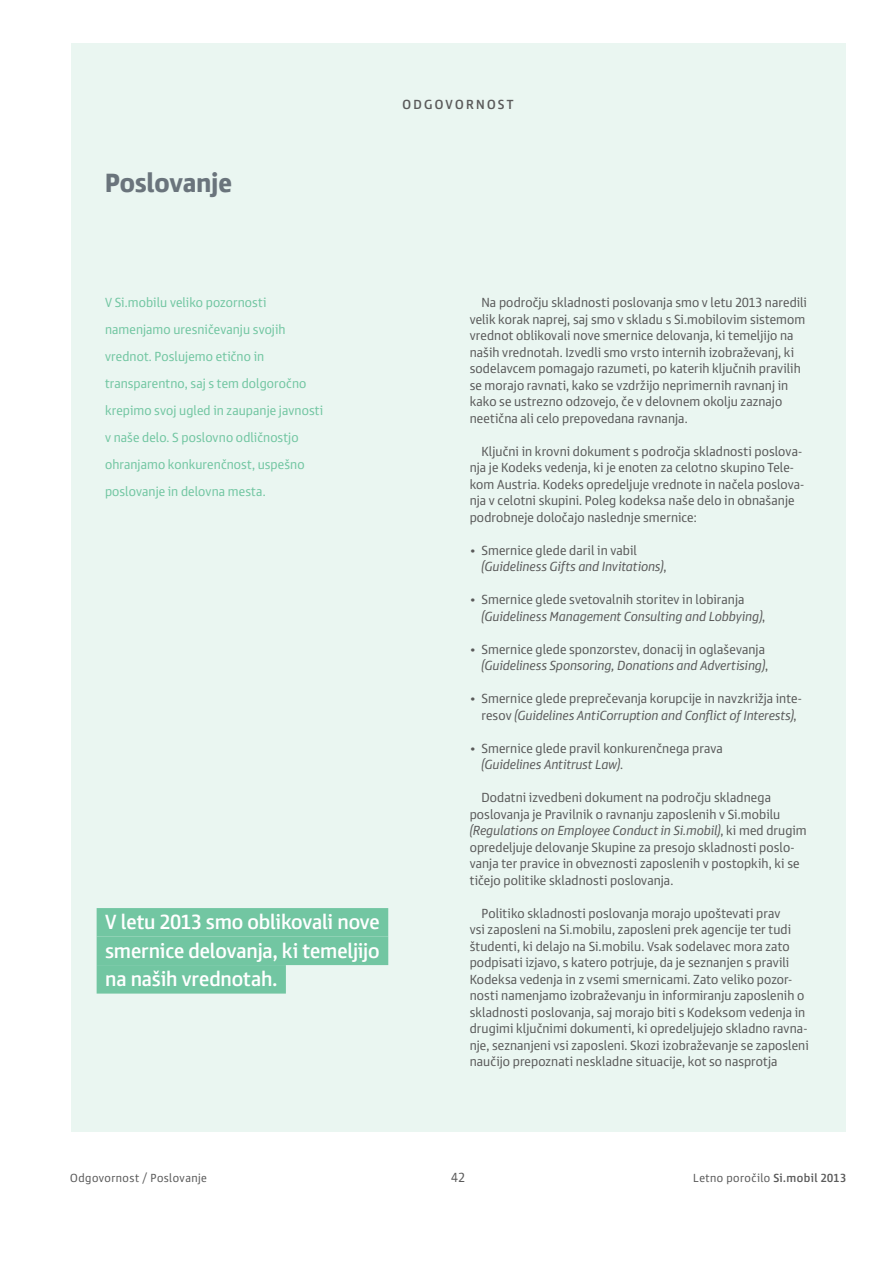
<style>
.page{position:relative;width:893px;height:1263px;background:#fff}
.page>*{position:absolute;margin:0;border:0;box-sizing:border-box;transform-origin:0 0}
.t1{font:700 27px "Simble";color:#6a747c}
.t2{font:500 21px/28.5px "Simble";letter-spacing:-.01em;color:#fff;text-align:justify}
.t3{font:13.5px/16.5px "Simble";letter-spacing:.005em;color:#5a5a5a}
.t4{font:13.5px/27px "Simble";letter-spacing:.005em;color:#72c6a2}
.t5{font:italic 13.5px/16.5px "Simble";letter-spacing:.005em;color:#5a5a5a}
.t6{font:500 13.5px "Simble";letter-spacing:.17em;color:#5a5a5a}
.t7{font:12px "Simble";letter-spacing:.04em;color:#5a5a5a}
.s1{font-style:normal}
.s2{font-style:italic}
.s3{font-weight:500}
</style>
<div class="page">
<div style="left:71px;top:44px;width:774px;height:1088px;background:#eaf6f1"></div>
<div style="left:97px;top:908px;width:291px;height:28px;background:#72c6a2"></div>
<div style="left:97px;top:936px;width:291px;height:29px;background:#72c6a2"></div>
<div style="left:97px;top:965px;width:189px;height:28px;background:#72c6a2"></div>
<h1 class="t1" style="left:105px;top:161px;width:128px">Poslovanje</h1>
<p class="t6" style="left:402px;top:94px;width:113px">ODGOVORNOST</p>
<p class="t4" style="left:105px;top:288px;width:220px">V Si.mobilu veliko pozornosti namenjamo uresničevanju svojih vrednot. Poslujemo etično in transparentno, saj s tem dolgoročno krepimo svoj ugled in zaupanje javnosti v naše delo. S poslovno odličnostjo ohranjamo konkurenčnost, uspešno poslovanje in delovna mesta.</p>
<h2 class="t2" style="left:105px;top:906px;width:276px">V letu 2013 smo oblikovali nove smernice delovanja, ki temeljijo na naših vrednotah.</h2>
<p class="t3" style="left:470px;top:293px;width:339px;text-indent:12px">Na področju skladnosti poslovanja smo v letu 2013 naredili velik korak naprej, saj smo v skladu s Si.mobilovim sistemom vrednot oblikovali nove smernice delovanja, ki temeljijo na naših vrednotah. Izvedli smo vrsto internih izobraževanj, ki sodelavcem pomagajo razumeti, po katerih ključnih pravilih se morajo ravnati, kako se vzdržijo neprimernih ravnanj in kako se ustrezno odzovejo, če v delovnem okolju zaznajo neetična ali celo prepovedana ravnanja.</p>
<p class="t3" style="left:470px;top:442px;width:336px;text-indent:12px">Ključni in krovni dokument s področja skladnosti poslova&shy;nja je Kodeks vedenja, ki je enoten za celotno skupino Tele&shy;kom Austria. Kodeks opredeljuje vrednote in načela poslova&shy;nja v celotni skupini. Poleg kodeksa naše delo in obnašanje podrobneje določajo naslednje smernice:</p>
<p class="t5" style="left:481px;top:541px;width:186px;text-indent:-12px"><span class="s1">• Smernice glede daril in vabil </span>(Guideliness Gifts and Invitations)<span class="s1">,</span></p>
<p class="t3" style="left:481px;top:590px;width:285px;text-indent:-12px">• Smernice glede svetovalnih storitev in lobiranja <span class="s2">(Guideliness Management Consulting and Lobbying)</span>,</p>
<p class="t3" style="left:470px;top:639px;width:300px;text-align:right">• Smernice glede sponzorstev, donacij in oglaševanja <span class="s2">(Guideliness Sponsoring, Donations and Advertising)</span>,</p>
<p class="t3" style="left:470px;top:689px;width:333px;text-align:center">• Smernice glede preprečevanja korupcije in navzkrižja inte&shy;resov <span class="s2">(Guidelines AntiCorruption and Conflict of Interests)</span>,</p>
<p class="t3" style="left:481px;top:738px;width:243px;text-indent:-12px">• Smernice glede pravil konkurenčnega prava <span class="s2">(Guidelines Antitrust Law)</span>.</p>
<p class="t3" style="left:470px;top:788px;width:339px;text-indent:12px">Dodatni izvedbeni dokument na področju skladnega poslovanja je Pravilnik o ravnanju zaposlenih v Si.mobilu <span class="s2">(Regulations on Employee Conduct in Si.mobil)</span>, ki med drugim opredeljuje delovanje Skupine za presojo skladnosti poslo&shy;vanja ter pravice in obveznosti zaposlenih v postopkih, ki se tičejo politike skladnosti poslovanja.</p>
<p class="t3" style="left:470px;top:903px;width:341px;text-indent:12px">Politiko skladnosti poslovanja morajo upoštevati prav<br>vsi zaposleni na Si.mobilu, zaposleni prek agencije ter tudi študenti, ki delajo na Si.mobilu. Vsak sodelavec mora zato podpisati izjavo, s katero potrjuje, da je seznanjen s pravili Kodeksa vedenja in z vsemi smernicami. Zato veliko pozor&shy;nosti namenjamo izobraževanju in informiranju zaposlenih o skladnosti poslovanja, saj morajo biti s Kodeksom vedenja in drugimi ključnimi dokumenti, ki opredeljujejo skladno ravna&shy;nje, seznanjeni vsi zaposleni. Skozi izobraževanje se zaposleni naučijo prepoznati neskladne situacije, kot so nasprotja</p>
<p class="t7" style="left:70px;top:1168px;width:138px">Odgovornost / Poslovanje</p>
<p class="t3" style="left:451px;top:1168px;width:16px">42</p>
<p class="t7" style="left:693px;top:1168px;width:154px">Letno poročilo <span class="s3">Si.mobil 2013</span></p>
</div>
